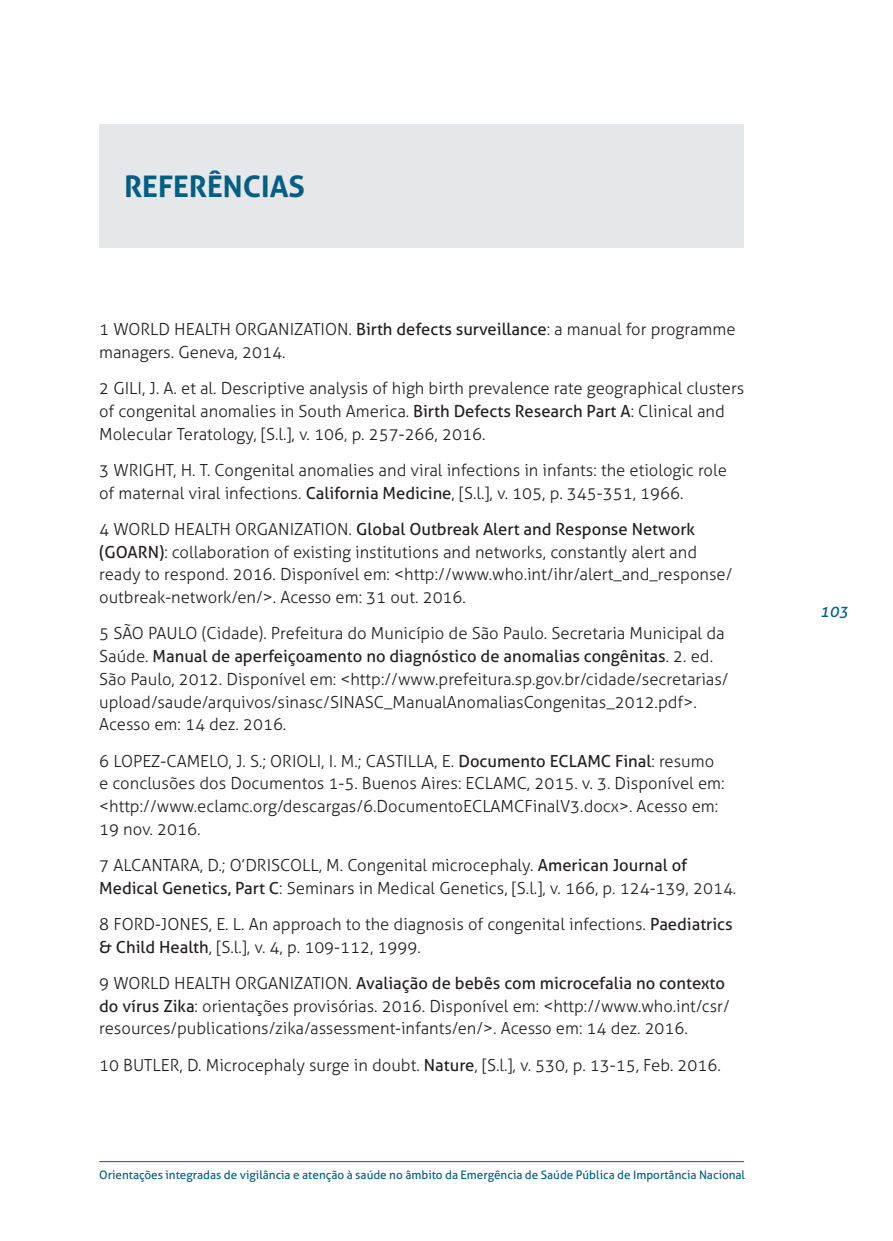
<style>
.page{position:relative;width:893px;height:1241px;background:#fff}
.page>*{position:absolute;margin:0;border:0;box-sizing:border-box;transform-origin:0 0}
.t1{font:700 29.75px "Aller";color:#005f82}
.t2{font:300 16.62px/22.8px "Aller";color:#231f20}
.t3{font:italic 15.75px "Aller";color:#005f82}
.t4{font:11.72px "Aller";color:#005f82}
.s1{font-weight:400}
</style>
<div class="page">
<hr style="left:99px;top:1160px;width:645px;height:1px;background:#005f82">
<div style="left:99px;top:124px;width:645px;height:123px;background:#e6e7e8"></div>
<h1 class="t1" style="left:124px;top:168px;width:152px">REFERÊNCIAS</h1>
<p class="t2" style="left:99px;top:318px;width:638px">1 WORLD HEALTH ORGANIZATION. <span class="s1">Birth defects surveillance</span>: a manual for programme managers. Geneva, 2014.</p>
<p class="t2" style="left:99px;top:377px;width:646px">2 GILI, J. A. et al. Descriptive analysis of high birth prevalence rate geographical clusters of congenital anomalies in South America. <span class="s1">Birth Defects Research Part A</span>: Clinical and<br>Molecular Teratology, [S.l.], v. 106, p. 257-266, 2016.</p>
<p class="t2" style="left:99px;top:458px;width:629px">3 WRIGHT, H. T. Congenital anomalies and viral infections in infants: the etiologic role of maternal viral infections. <span class="s1">California Medicine</span>, [S.l.], v. 105, p. 345-351, 1966.</p>
<p class="t2" style="left:99px;top:517px;width:635px">4 WORLD HEALTH ORGANIZATION. <span class="s1">Global Outbreak Alert and Response Network (GOARN)</span>: collaboration of existing institutions and networks, constantly alert and ready to respond. 2016. Disponível em: &lt;http://www.who.int/ihr/alert_and_response/ outbreak-network/en/&gt;. Acesso em: 31 out. 2016.</p>
<p class="t2" style="left:99px;top:622px;width:631px">5 SÃO PAULO (Cidade). Prefeitura do Município de São Paulo. Secretaria Municipal da Saúde. <span class="s1">Manual de aperfeiçoamento no diagnóstico de anomalias congênitas</span>. 2. ed.<br>São Paulo, 2012. Disponível em: &lt;http://www.prefeitura.sp.gov.br/cidade/secretarias/ upload/saude/arquivos/sinasc/SINASC_ManualAnomaliasCongenitas_2012.pdf&gt;.<br>Acesso em: 14 dez. 2016.</p>
<p class="t2" style="left:99px;top:749px;width:627px">6 LOPEZ-CAMELO, J. S.; ORIOLI, I. M.; CASTILLA, E. <span class="s1">Documento ECLAMC Final</span>: resumo e conclusões dos Documentos 1-5. Buenos Aires: ECLAMC, 2015. v. 3. Disponível em: &lt;http://www.eclamc.org/descargas/6.DocumentoECLAMCFinalV3.docx&gt;. Acesso em:<br>19 nov. 2016.</p>
<p class="t2" style="left:99px;top:853px;width:639px">7 ALCANTARA, D.; O’DRISCOLL, M. Congenital microcephaly. <span class="s1">American Journal of<br>Medical Genetics, Part C</span>: Seminars in Medical Genetics, [S.l.], v. 166, p. 124-139, 2014.</p>
<p class="t2" style="left:99px;top:912px;width:635px">8 FORD-JONES, E. L. An approach to the diagnosis of congenital infections. <span class="s1">Paediatrics &amp; Child Health</span>, [S.l.], v. 4, p. 109-112, 1999.</p>
<p class="t2" style="left:99px;top:971px;width:632px">9 WORLD HEALTH ORGANIZATION. <span class="s1">Avaliação de bebês com microcefalia no contexto do vírus Zika</span>: orientações provisórias. 2016. Disponível em: &lt;http://www.who.int/csr/ resources/publications/zika/assessment-infants/en/&gt;. Acesso em: 14 dez. 2016.</p>
<p class="t2" style="left:99px;top:1053px;width:623px">10 BUTLER, D. Microcephaly surge in doubt. <span class="s1">Nature</span>, [S.l.], v. 530, p. 13-15, Feb. 2016.</p>
<p class="t4" style="left:99px;top:1167px;width:647px">Orientações integradas de vigilância e atenção à saúde no âmbito da Emergência de Saúde Pública de Importância Nacional</p>
<p class="t3" style="left:820px;top:602px;width:30px">103</p>
</div>
